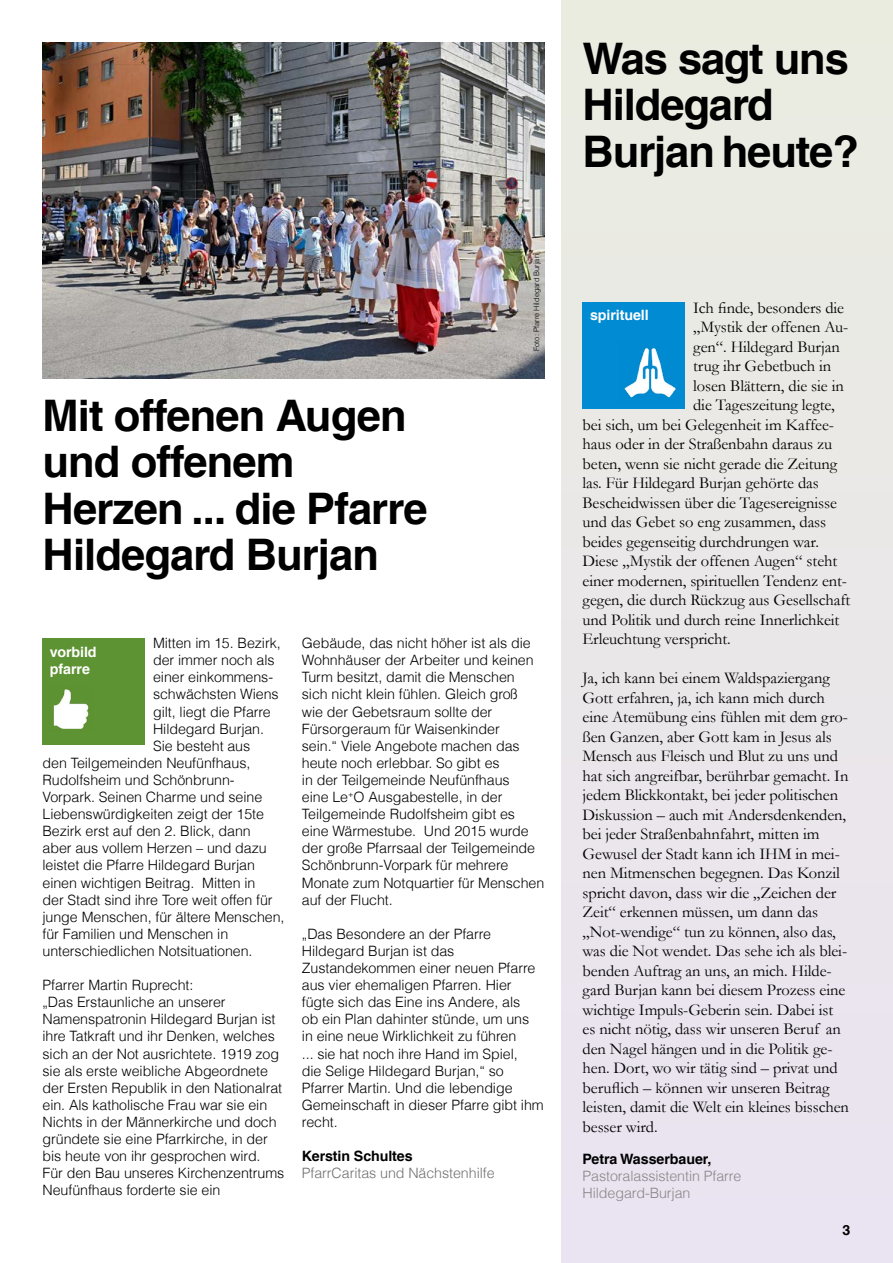
<style>
.page{position:relative;width:893px;height:1263px;background:#fff}
.page>*{position:absolute;margin:0;border:0;box-sizing:border-box;transform-origin:0 0}
.t1{font:700 43.5px/46.5px "Helvetica LT Com";letter-spacing:-.02em;color:#000}
.t2{font:16.5px/19.5px "Garamond";letter-spacing:-.005em;color:#000}
.t3{font:300 14.25px/17.1px "Helvetica LT Com";letter-spacing:-.005em;color:#000}
.t4{font:300 14.25px/17.1px "Helvetica LT Com";letter-spacing:-.005em;color:#878787}
.t5{font:700 14.25px "Helvetica LT Com";letter-spacing:-.005em;color:#000}
.t6{font:300 14.25px "Helvetica LT Com";letter-spacing:-.005em;color:#706f6f}
.t7{font:700 14.25px/17.1px "Helvetica LT Com";letter-spacing:-.005em;color:#fff}
.t8{font:300 7.5px "Helvetica LT Com";letter-spacing:-.005em;color:#000}
</style>
<div class="page">
<div style="left:561px;top:0;width:332px;height:1263px;background:#eae7e9"></div>
<img style="left:43px;top:43px;width:501px;height:335px">
<div style="left:583px;top:302px;width:102px;height:106px;background:#008bd2"></div>
<img style="left:624px;top:348px;width:52px;height:50px">
<div style="left:43px;top:638px;width:102px;height:106px;background:#5e9333"></div>
<img style="left:53px;top:689px;width:36px;height:40px">
<h1 class="t1" style="left:43px;top:392px;width:387px">Mit offenen Augen und offenem<br>Herzen ... die Pfarre<br>Hildegard Burjan</h1>
<p class="t8" style="left:532px;top:351px;width:98px;rotate:-90deg">Foto: Pfarre Hildegard Burjan</p>
<p class="t3" style="left:153px;top:634px;width:129px">Mitten im 15. Bezirk,</p>
<p class="t3" style="left:153px;top:651px;width:123px">der immer noch als</p>
<p class="t3" style="left:153px;top:668px;width:122px">einer einkommens-</p>
<p class="t3" style="left:153px;top:686px;width:127px">schwächsten Wiens</p>
<p class="t3" style="left:153px;top:703px;width:119px">gilt, liegt die Pfarre</p>
<p class="t3" style="left:153px;top:720px;width:113px">Hildegard Burjan.</p>
<p class="t3" style="left:153px;top:737px;width:99px">Sie besteht aus</p>
<p class="t3" style="left:43px;top:754px;width:209px">den Teilgemeinden Neufünfhaus,</p>
<p class="t3" style="left:43px;top:771px;width:194px">Rudolfsheim und Schönbrunn-</p>
<p class="t3" style="left:43px;top:788px;width:221px">Vorpark. Seinen Charme und seine</p>
<p class="t3" style="left:43px;top:805px;width:223px">Liebenswürdigkeiten zeigt der 15te</p>
<p class="t3" style="left:43px;top:822px;width:210px">Bezirk erst auf den 2. Blick, dann</p>
<p class="t3" style="left:43px;top:839px;width:226px">aber aus vollem Herzen – und dazu</p>
<p class="t3" style="left:43px;top:857px;width:214px">leistet die Pfarre Hildegard Burjan</p>
<p class="t3" style="left:43px;top:874px;width:214px">einen wichtigen Beitrag. Mitten in</p>
<p class="t3" style="left:43px;top:891px;width:232px">der Stadt sind ihre Tore weit offen für</p>
<p class="t3" style="left:43px;top:908px;width:243px">junge Menschen, für ältere Menschen,</p>
<p class="t3" style="left:43px;top:925px;width:187px">für Familien und Menschen in</p>
<p class="t3" style="left:43px;top:942px;width:211px">unterschiedlichen Notsituationen.</p>
<p class="t3" style="left:43px;top:976px;width:243px">Pfarrer Martin Ruprecht:<br>„Das Erstaunliche an unserer Namenspatronin Hildegard Burjan ist ihre Tatkraft und ihr Denken, welches sich an der Not ausrichtete. 1919 zog sie als erste weibliche Abgeordnete der Ersten Republik in den Nationalrat ein. Als katholische Frau war sie ein Nichts in der Männerkirche und doch gründete sie eine Pfarrkirche, in der bis heute von ihr gesprochen wird.<br>Für den Bau unseres Kirchenzentrums Neufünfhaus forderte sie ein</p>
<p class="t7" style="left:50px;top:643px;width:48px">vorbild pfarre</p>
<p class="t3" style="left:302px;top:634px;width:244px">Gebäude, das nicht höher ist als die<br>Wohnhäuser der Arbeiter und keinen<br>Turm besitzt, damit die Menschen sich nicht klein fühlen. Gleich groß<br>wie der Gebetsraum sollte der<br>Fürsorgeraum für Waisenkinder<br>sein.“ Viele Angebote machen das heute noch erlebbar. So gibt es<br>in der Teilgemeinde Neufünfhaus<br>eine Le<sup>+</sup>O Ausgabestelle, in der<br>Teilgemeinde Rudolfsheim gibt es eine Wärmestube. Und 2015 wurde der große Pfarrsaal der Teilgemeinde<br>Schönbrunn-Vorpark für mehrere<br>Monate zum Notquartier für Menschen auf der Flucht.</p>
<p class="t3" style="left:302px;top:925px;width:243px">„Das Besondere an der Pfarre<br>Hildegard Burjan ist das<br>Zustandekommen einer neuen Pfarre aus vier ehemaligen Pfarren. Hier fügte sich das Eine ins Andere, als<br>ob ein Plan dahinter stünde, um uns in eine neue Wirklichkeit zu führen<br>... sie hat noch ihre Hand im Spiel,<br>die Selige Hildegard Burjan,“ so<br>Pfarrer Martin. Und die lebendige<br>Gemeinschaft in dieser Pfarre gibt ihm recht.</p>
<p class="t5" style="left:302px;top:1147px;width:112px">Kerstin Schultes</p>
<p class="t6" style="left:302px;top:1164px;width:194px">PfarrCaritas und Nächstenhilfe</p>
<h1 class="t1" style="left:583px;top:35px;width:278px">Was sagt uns<br>Hildegard<br>Burjan heute?</h1>
<p class="t2" style="left:693px;top:297px;width:153px">Ich finde, besonders die</p>
<p class="t2" style="left:693px;top:317px;width:157px">„Mystik der offenen Au-</p>
<p class="t2" style="left:693px;top:336px;width:148px">gen“. Hildegard Burjan</p>
<p class="t2" style="left:693px;top:356px;width:140px">trug ihr Gebetbuch in</p>
<p class="t2" style="left:693px;top:375px;width:152px">losen Blättern, die sie in</p>
<p class="t2" style="left:693px;top:395px;width:143px">die Tageszeitung legte,</p>
<p class="t2" style="left:583px;top:414px;width:253px">bei sich, um bei Gelegenheit im Kaffee-</p>
<p class="t2" style="left:583px;top:434px;width:251px">haus oder in der Straßenbahn daraus zu</p>
<p class="t2" style="left:583px;top:453px;width:256px">beten, wenn sie nicht gerade die Zeitung</p>
<p class="t2" style="left:583px;top:473px;width:238px">las. Für Hildegard Burjan gehörte das</p>
<p class="t2" style="left:583px;top:492px;width:256px">Bescheidwissen über die Tagesereignisse</p>
<p class="t2" style="left:583px;top:512px;width:245px">und das Gebet so eng zusammen, dass</p>
<p class="t2" style="left:583px;top:531px;width:238px">beides gegenseitig durchdrungen war.</p>
<p class="t2" style="left:583px;top:551px;width:256px">Diese „Mystik der offenen Augen“ steht</p>
<p class="t2" style="left:583px;top:570px;width:266px">einer modernen, spirituellen Tendenz ent-</p>
<p class="t2" style="left:583px;top:590px;width:269px">gegen, die durch Rückzug aus Gesellschaft</p>
<p class="t2" style="left:583px;top:609px;width:258px">und Politik und durch reine Innerlichkeit</p>
<p class="t2" style="left:583px;top:629px;width:150px">Erleuchtung verspricht.</p>
<p class="t2" style="left:583px;top:668px;width:268px">Ja, ich kann bei einem Waldspaziergang Gott erfahren, ja, ich kann mich durch eine Atemübung eins fühlen mit dem gro&shy;ßen Ganzen, aber Gott kam in Jesus als Mensch aus Fleisch und Blut zu uns und hat sich angreifbar, berührbar gemacht. In jedem Blickkontakt, bei jeder politischen Diskussion – auch mit Andersdenkenden, bei jeder Straßenbahnfahrt, mitten im Gewusel der Stadt kann ich IHM in mei&shy;nen Mitmenschen begegnen. Das Konzil spricht davon, dass wir die „Zeichen der Zeit“ erkennen müssen, um dann das „Not-wendige“ tun zu können, also das, was die Not wendet. Das sehe ich als blei&shy;benden Auftrag an uns, an mich. Hilde&shy;gard Burjan kann bei diesem Prozess eine wichtige Impuls-Geberin sein. Dabei ist es nicht nötig, dass wir unseren Beruf an den Nagel hängen und in die Politik ge&shy;hen. Dort, wo wir tätig sind – privat und beruflich – können wir unseren Beitrag leisten, damit die Welt ein kleines bisschen besser wird.</p>
<p class="t5" style="left:583px;top:1150px;width:130px">Petra Wasserbauer,</p>
<p class="t4" style="left:583px;top:1167px;width:160px">Pastoralassistentin Pfarre<br>Hildegard-Burjan</p>
<p class="t7" style="left:590px;top:306px;width:60px">spirituell</p>
<p class="t5" style="left:842px;top:1221px;width:9px">3</p>
</div>
